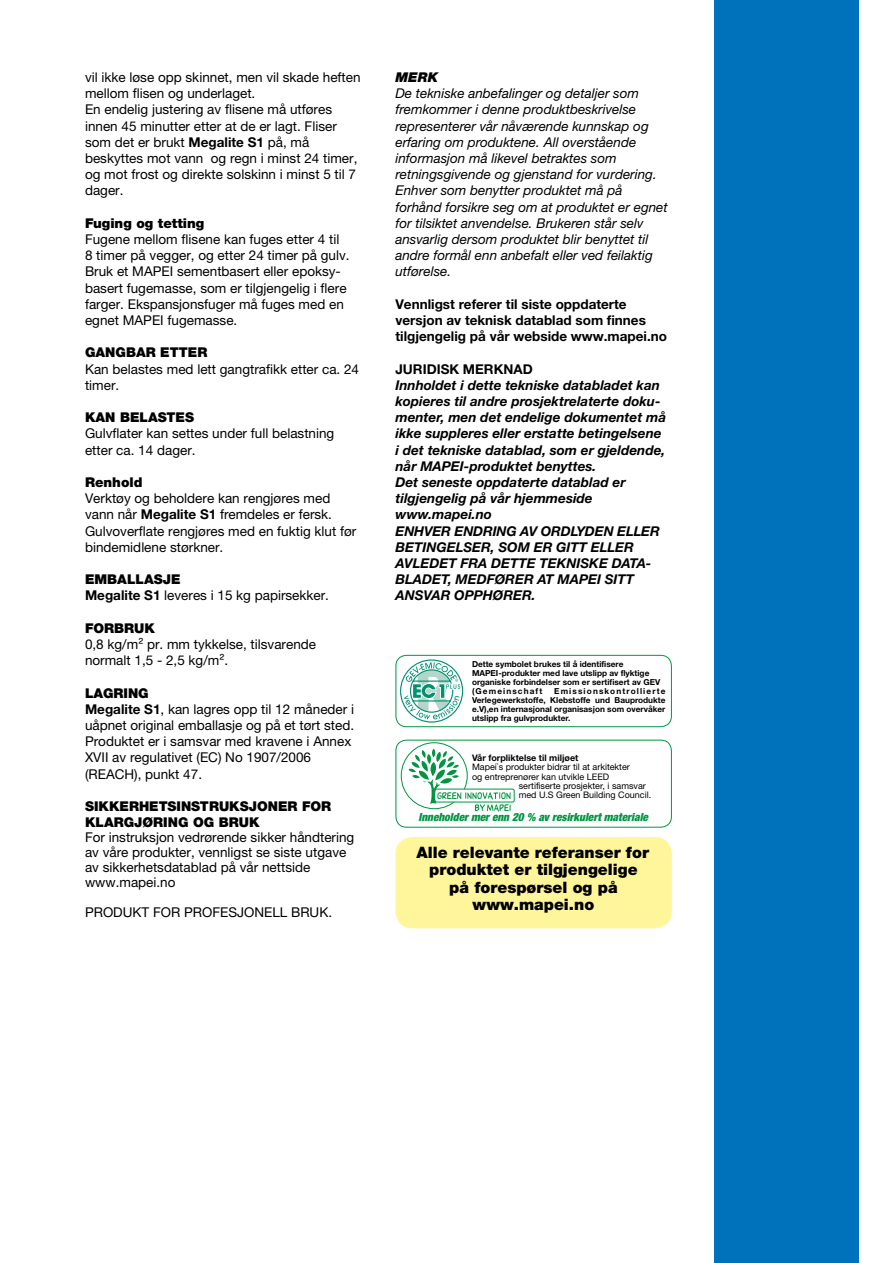
<style>
.page{position:relative;width:893px;height:1263px;background:#fff}
.page>*{position:absolute;margin:0;border:0;box-sizing:border-box;transform-origin:0 0}
.t1{font:900 15.75px/17.2px "Helvetica Neue LTW1 G";color:#000;text-align:center}
.t2{font:13.5px/16.2px "Helvetica Neue LTW1 G";color:#000}
.t3{font:italic 13.5px/16.2px "Helvetica Neue LTW1 G";color:#000}
.t4{font:italic 700 13.5px/16.2px "Helvetica Neue LTW1 G";color:#000}
.t5{font:700 13.5px/16.2px "Helvetica Neue LTW1 G";color:#000}
.t6{font:900 13.5px/16.2px "Helvetica Neue LTW1 G";color:#000}
.t7{font:italic 900 13.5px "Helvetica Neue LTW1 G";color:#000}
.t8{font:italic 900 condensed 11.25px "Helvetica Neue LTW1 G";color:#009641}
.t9{font:9px "Helvetica Neue LTW1 G";color:#000}
.t10{font:700 9px "Helvetica Neue LTW1 G";color:#000}
.t11{font:700 8.25px/9px "Helvetica Neue LTW1 G";color:#000}
.s1{font-weight:700}
.s2{font-weight:900}
</style>
<div class="page">
<div style="left:714px;top:0;width:145px;height:1263px;background:#0072bb"></div>
<div style="left:395px;top:655px;width:277px;height:72px;border:1px solid #009641;border-radius:11px"></div>
<svg style="left:400px;top:659px;width:63px;height:64px"></svg>
<div style="left:395px;top:740px;width:277px;height:88px;border:1px solid #009641;border-radius:11px"></div>
<svg style="left:401px;top:743px;width:66px;height:66px"></svg>
<div style="left:434px;top:789px;width:81px;height:13px;border:1px solid #009641;border-radius:2px"></div>
<svg style="left:409px;top:749px;width:102px;height:62px"></svg>
<div style="left:395px;top:837px;width:277px;height:91px;background:#fff69b;border-radius:17px"></div>
<p class="t2" style="left:85px;top:69px;width:277px">vil ikke løse opp skinnet, men vil skade heften mellom flisen og underlaget.<br>En endelig justering av flisene må utføres innen 45 minutter etter at de er lagt. Fliser som det er brukt <span class="s1">Megalite S1</span> på, må beskyttes mot vann og regn i minst 24 timer, og mot frost og direkte solskinn i minst 5 til 7 dager.</p>
<p class="t6" style="left:85px;top:215px;width:121px">Fuging og tetting</p>
<p class="t2" style="left:85px;top:231px;width:266px">Fugene mellom flisene kan fuges etter 4 til 8 timer på vegger, og etter 24 timer på gulv.<br>Bruk et MAPEI sementbasert eller epoksy&shy;basert fugemasse, som er tilgjengelig i flere farger. Ekspansjonsfuger må fuges med en egnet MAPEI fugemasse.</p>
<p class="t6" style="left:85px;top:344px;width:124px">GANGBAR ETTER</p>
<p class="t2" style="left:85px;top:361px;width:276px">Kan belastes med lett gangtrafikk etter ca. 24 timer.</p>
<p class="t6" style="left:85px;top:409px;width:110px">KAN BELASTES</p>
<p class="t2" style="left:85px;top:425px;width:251px">Gulvflater kan settes under full belastning etter ca. 14 dager.</p>
<p class="t6" style="left:85px;top:474px;width:59px">Renhold</p>
<p class="t2" style="left:85px;top:490px;width:273px">Verktøy og beholdere kan rengjøres med vann når <span class="s1">Megalite S1</span> fremdeles er fersk.<br>Gulvoverflate rengjøres med en fuktig klut før bindemidlene størkner.</p>
<p class="t2" style="left:85px;top:571px;width:246px"><span class="s2">EMBALLASJE<br></span><span class="s1">Megalite S1</span> leveres i 15 kg papirsekker.</p>
<p class="t6" style="left:85px;top:620px;width:72px">FORBRUK</p>
<p class="t2" style="left:85px;top:636px;width:233px">0,8 kg/m² pr. mm tykkelse, tilsvarende normalt 1,5 - 2,5 kg/m².</p>
<p class="t2" style="left:85px;top:685px;width:271px"><span class="s2">LAGRING<br></span><span class="s1">Megalite S1</span>, kan lagres opp til 12 måneder i uåpnet original emballasje og på et tørt sted.<br>Produktet er i samsvar med kravene i Annex<br>XVII av regulativet (EC) No 1907/2006 (REACH), punkt 47.</p>
<p class="t6" style="left:85px;top:798px;width:248px">SIKKERHETSINSTRUKSJONER FOR<br>KLARGJØRING OG BRUK</p>
<p class="t2" style="left:85px;top:830px;width:271px;line-height:15px">For instruksjon vedrørende sikker håndtering av våre produkter, vennligst se siste utgave av sikkerhetsdatablad på vår nettside www.mapei.no</p>
<p class="t2" style="left:85px;top:904px;width:249px">PRODUKT FOR PROFESJONELL BRUK.</p>
<p class="t7" style="left:395px;top:69px;width:44px">MERK</p>
<p class="t3" style="left:395px;top:85px;width:274px">De tekniske anbefalinger og detaljer som fremkommer i denne produktbeskrivelse representerer vår nåværende kunnskap og erfaring om produktene. All overstående informasjon må likevel betraktes som retningsgivende og gjenstand for vurdering.<br>Enhver som benytter produktet må på forhånd forsikre seg om at produktet er egnet for tilsiktet anvendelse. Brukeren står selv ansvarlig dersom produktet blir benyttet til andre formål enn anbefalt eller ved feilaktig utførelse.</p>
<p class="t5" style="left:395px;top:296px;width:273px">Vennligst referer til siste oppdaterte versjon av teknisk datablad som finnes tilgjengelig på vår webside www.mapei.no</p>
<p class="t5" style="left:395px;top:361px;width:139px">JURIDISK MERKNAD</p>
<p class="t4" style="left:395px;top:377px;width:272px">Innholdet i dette tekniske databladet kan kopieres til andre prosjektrelaterte doku&shy;menter, men det endelige dokumentet må ikke suppleres eller erstatte betingelsene i det tekniske datablad, som er gjeldende, når MAPEI-produktet benyttes.<br>Det seneste oppdaterte datablad er tilgjengelig på vår hjemmeside www.mapei.no<br>ENHVER ENDRING AV ORDLYDEN ELLER BETINGELSER, SOM ER GITT ELLER AVLEDET FRA DETTE TEKNISKE DATA-BLADET, MEDFØRER AT MAPEI SITT ANSVAR OPPHØRER.</p>
<p class="t11" style="left:472px;top:659px;width:190px">Dette symbolet brukes til å identifisere MAPEI-produkter med lave utslipp av flyktige organiske forbindelser som er sertifisert av GEV (Gemeinschaft</p>
<p class="t11" style="left:472px;top:686px;width:195px;text-align:justify;text-indent:82px">Emissionskontrollierte Verlegewerkstoffe, Klebstoffe und Bauprodukte e.V),en internasjonal organisasjon som overvåker utslipp fra gulvprodukter.</p>
<p class="t10" style="left:472px;top:752px;width:108px">Vår forpliktelse til miljøet</p>
<p class="t9" style="left:472px;top:761px;width:159px">Mapei`s produkter bidrar til at arkitekter</p>
<p class="t9" style="left:472px;top:771px;width:139px">og entreprenører kan utvikle LEED</p>
<p class="t9" style="left:519px;top:780px;width:129px">sertifiserte prosjekter, i samsvar</p>
<p class="t9" style="left:519px;top:790px;width:134px">med U.S Green Building Council.</p>
<p class="t8" style="left:418px;top:811px;width:231px">Inneholder mer enn 20 % av resirkulert materiale</p>
<p class="t1" style="left:416px;top:844px;width:234px">Alle relevante referanser for produktet er tilgjengelige<br>på forespørsel og på www.mapei.no</p>
</div>
